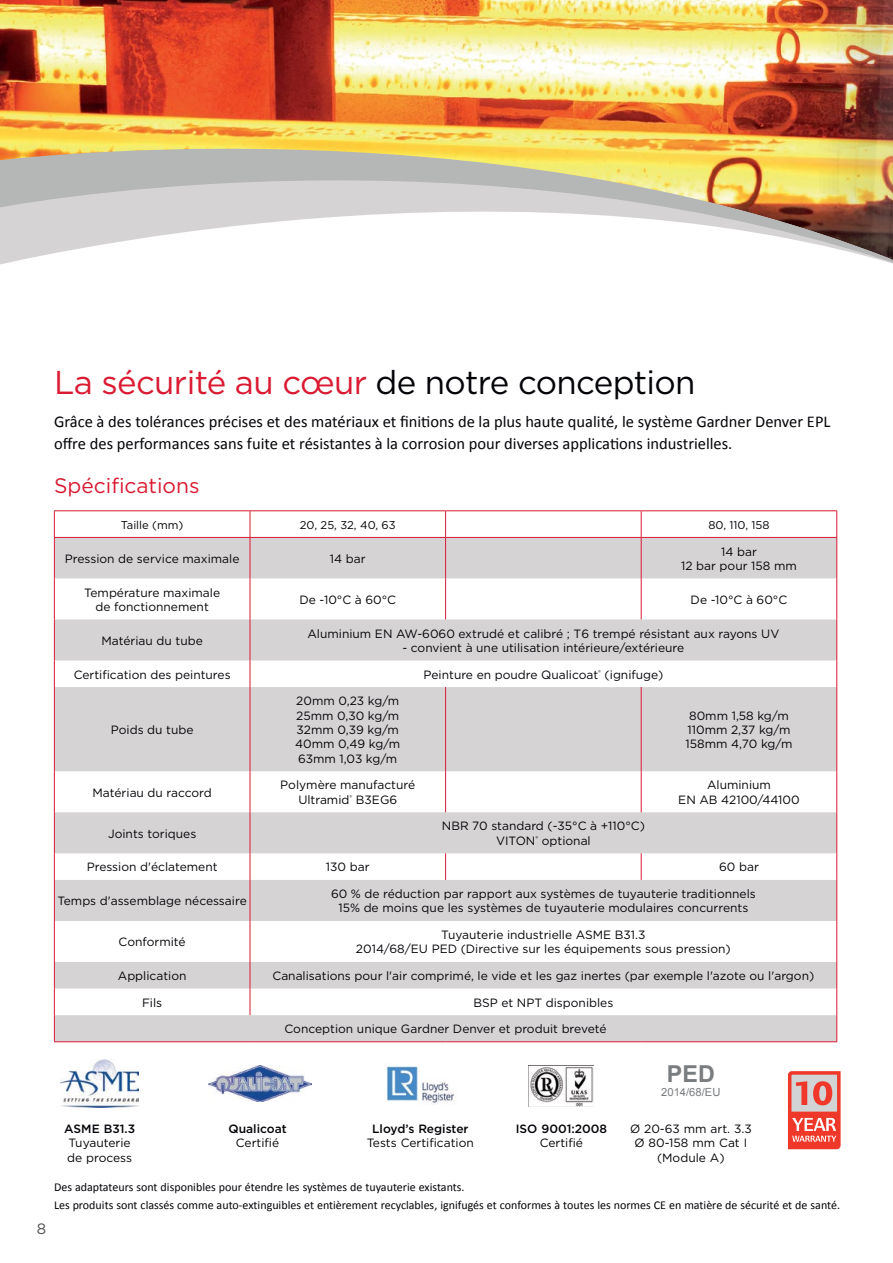
<style>
.page{position:relative;width:893px;height:1263px;background:#fff}
.page>*{position:absolute;margin:0;border:0;box-sizing:border-box;transform-origin:0 0}
.t1{font:33px "Gotham";letter-spacing:-.02em;color:#030408}
.t2{font:700 23.25px "Arial";color:#7a7d7f}
.t3{font:21px "Gotham";color:#da1a32}
.t4{font:16.5px/22.5px "Calibri";color:#030408}
.t5{font:15px "Gotham";color:#505154}
.t6{font:12px/14.4px "Gotham";color:#030408;text-align:center}
.t7{font:12px/18.6px "Calibri";color:#030408}
.t8{font:500 12px "Gotham";color:#030408}
.t9{font:11.25px "Gotham";color:#030408}
.t10{font:11.25px "Arial";color:#7a7d7f}
.s1{color:#da1a32}
</style>
<div class="page">
<img style="left:0;top:0;width:814px;height:97px">
<img style="left:814px;top:0;width:79px;height:97px">
<img style="left:0;top:97px;width:893px;height:168px">
<svg style="left:788px;top:1071px;width:53px;height:79px;background:#e77b72"></svg>
<svg style="left:55px;top:511px;width:781px;height:26px"></svg>
<svg style="left:55px;top:538px;width:781px;height:503px;fill:#d6d3d4"></svg>
<hr style="left:54px;top:510px;width:196px;height:1px;background:#da1a32">
<svg style="left:54px;top:511px;width:1px;height:26px"></svg>
<hr style="left:250px;top:510px;width:196px;height:1px;background:#da1a32">
<svg style="left:250px;top:511px;width:1px;height:26px"></svg>
<hr style="left:446px;top:510px;width:195px;height:1px;background:#da1a32">
<svg style="left:445px;top:511px;width:1px;height:26px"></svg>
<hr style="left:641px;top:510px;width:196px;height:1px;background:#da1a32">
<svg style="left:641px;top:511px;width:1px;height:26px"></svg>
<svg style="left:836px;top:511px;width:1px;height:26px"></svg>
<hr style="left:54px;top:537px;width:196px;height:1px;background:#da1a32">
<hr style="left:54px;top:538px;width:1px;height:40px;background:#da1a32">
<hr style="left:250px;top:537px;width:196px;height:1px;background:#da1a32">
<hr style="left:250px;top:538px;width:1px;height:40px;background:#da1a32">
<hr style="left:446px;top:537px;width:195px;height:1px;background:#da1a32">
<hr style="left:445px;top:538px;width:1px;height:40px;background:#da1a32">
<hr style="left:641px;top:537px;width:196px;height:1px;background:#da1a32">
<hr style="left:641px;top:538px;width:1px;height:40px;background:#da1a32">
<hr style="left:836px;top:538px;width:1px;height:40px;background:#da1a32">
<hr style="left:54px;top:578px;width:1px;height:41px;background:#da1a32">
<hr style="left:250px;top:578px;width:1px;height:41px;background:#da1a32">
<hr style="left:445px;top:578px;width:1px;height:41px;background:#da1a32">
<hr style="left:641px;top:578px;width:1px;height:41px;background:#da1a32">
<hr style="left:836px;top:578px;width:1px;height:41px;background:#da1a32">
<hr style="left:54px;top:619px;width:1px;height:41px;background:#da1a32">
<hr style="left:250px;top:619px;width:1px;height:41px;background:#da1a32">
<hr style="left:836px;top:619px;width:1px;height:41px;background:#da1a32">
<svg style="left:54px;top:660px;width:1px;height:27px"></svg>
<svg style="left:250px;top:660px;width:1px;height:27px"></svg>
<svg style="left:836px;top:660px;width:1px;height:27px"></svg>
<hr style="left:54px;top:687px;width:1px;height:84px;background:#da1a32">
<hr style="left:250px;top:687px;width:1px;height:84px;background:#da1a32">
<hr style="left:445px;top:687px;width:1px;height:84px;background:#da1a32">
<hr style="left:641px;top:687px;width:1px;height:84px;background:#da1a32">
<hr style="left:836px;top:687px;width:1px;height:84px;background:#da1a32">
<hr style="left:54px;top:771px;width:1px;height:41px;background:#da1a32">
<hr style="left:250px;top:771px;width:1px;height:41px;background:#da1a32">
<hr style="left:445px;top:771px;width:1px;height:41px;background:#da1a32">
<hr style="left:641px;top:771px;width:1px;height:41px;background:#da1a32">
<hr style="left:836px;top:771px;width:1px;height:41px;background:#da1a32">
<hr style="left:54px;top:812px;width:1px;height:41px;background:#da1a32">
<hr style="left:250px;top:812px;width:1px;height:41px;background:#da1a32">
<hr style="left:836px;top:812px;width:1px;height:41px;background:#da1a32">
<svg style="left:54px;top:853px;width:1px;height:27px"></svg>
<svg style="left:250px;top:853px;width:1px;height:27px"></svg>
<svg style="left:445px;top:853px;width:1px;height:27px"></svg>
<svg style="left:641px;top:853px;width:1px;height:27px"></svg>
<svg style="left:836px;top:853px;width:1px;height:27px"></svg>
<hr style="left:54px;top:880px;width:1px;height:41px;background:#da1a32">
<hr style="left:250px;top:880px;width:1px;height:41px;background:#da1a32">
<hr style="left:836px;top:880px;width:1px;height:41px;background:#da1a32">
<hr style="left:54px;top:921px;width:1px;height:41px;background:#da1a32">
<hr style="left:250px;top:921px;width:1px;height:41px;background:#da1a32">
<hr style="left:836px;top:921px;width:1px;height:41px;background:#da1a32">
<svg style="left:250px;top:962px;width:1px;height:53px"></svg>
<svg style="left:54px;top:962px;width:1px;height:79px"></svg>
<svg style="left:836px;top:962px;width:1px;height:79px"></svg>
<hr style="left:54px;top:1041px;width:196px;height:1px;background:#da1a32">
<hr style="left:250px;top:1041px;width:196px;height:1px;background:#da1a32">
<hr style="left:446px;top:1041px;width:195px;height:1px;background:#da1a32">
<hr style="left:641px;top:1041px;width:196px;height:1px;background:#da1a32">
<img style="left:61px;top:1060px;width:78px;height:47px">
<img style="left:209px;top:1065px;width:103px;height:37px">
<img style="left:386px;top:1066px;width:69px;height:38px">
<img style="left:529px;top:1065px;width:65px;height:41px">
<h1 class="t1" style="left:54px;top:361px;width:643px"><span class="s1">La sécurité au cœur</span> de notre conception</h1>
<h3 class="t4" style="left:54px;top:410px;width:778px">Grâce à des tolérances précises et des matériaux et finitions de la plus haute qualité, le système Gardner Denver EPL offre des performances sans fuite et résistantes à la corrosion pour diverses applications industrielles.</h3>
<h3 class="t3" style="left:54px;top:472px;width:147px">Spécifications</h3>
<p class="t9" style="left:121px;top:517px;width:64px">Taille (mm)</p>
<p class="t9" style="left:300px;top:517px;width:97px">20, 25, 32, 40, 63</p>
<p class="t9" style="left:708px;top:517px;width:63px">80, 110, 158</p>
<p class="t6" style="left:65px;top:551px;width:176px">Pression de service maximale</p>
<p class="t6" style="left:330px;top:551px;width:37px">14 bar</p>
<p class="t6" style="left:681px;top:544px;width:117px">14 bar<br>12 bar pour 158 mm</p>
<p class="t6" style="left:84px;top:585px;width:137px">Température maximale de fonctionnement</p>
<p class="t6" style="left:299px;top:592px;width:98px">De -10°C à 60°C</p>
<p class="t6" style="left:691px;top:592px;width:98px">De -10°C à 60°C</p>
<p class="t6" style="left:102px;top:633px;width:103px">Matériau du tube</p>
<p class="t6" style="left:307px;top:626px;width:473px">Aluminium EN AW-6060 extrudé et calibré ; T6 trempé résistant aux rayons UV</p>
<p class="t6" style="left:402px;top:640px;width:283px">- convient à une utilisation intérieure/extérieure</p>
<p class="t6" style="left:74px;top:667px;width:158px">Certification des peintures</p>
<p class="t6" style="left:424px;top:667px;width:241px">Peinture en poudre Qualicoat<sup>®</sup> (ignifuge)</p>
<p class="t6" style="left:111px;top:722px;width:84px">Poids du tube</p>
<p class="t6" style="left:295px;top:693px;width:107px;text-align:justify">20mm 0,23 kg/m 25mm 0,30 kg/m 32mm 0,39 kg/m 40mm 0,49 kg/m 63mm 1,03 kg/m</p>
<p class="t6" style="left:685px;top:708px;width:108px;text-align:left">80mm 1,58 kg/m<br>110mm 2,37 kg/m<br>158mm 4,70 kg/m</p>
<p class="t6" style="left:93px;top:785px;width:121px">Matériau du raccord</p>
<p class="t6" style="left:280px;top:778px;width:136px">Polymère manufacturé<br>Ultramid<sup>®</sup> B3EG6</p>
<p class="t6" style="left:678px;top:778px;width:123px">Aluminium<br>EN AB 42100/44100</p>
<p class="t6" style="left:108px;top:826px;width:90px">Joints toriques</p>
<p class="t6" style="left:442px;top:819px;width:205px">NBR 70 standard (-35°C à +110°C)<br>VITON<sup>®</sup> optional</p>
<p class="t6" style="left:87px;top:860px;width:132px">Pression d'éclatement</p>
<p class="t6" style="left:326px;top:860px;width:45px">130 bar</p>
<p class="t6" style="left:719px;top:860px;width:41px">60 bar</p>
<p class="t6" style="left:58px;top:893px;width:191px">Temps d'assemblage nécessaire</p>
<p class="t6" style="left:331px;top:886px;width:426px">60 % de réduction par rapport aux systèmes de tuyauterie traditionnels<br>15% de moins que les systèmes de tuyauterie modulaires concurrents</p>
<p class="t6" style="left:119px;top:934px;width:69px">Conformité</p>
<p class="t6" style="left:356px;top:927px;width:376px">Tuyauterie industrielle ASME B31.3<br>2014/68/EU PED (Directive sur les équipements sous pression)</p>
<p class="t6" style="left:118px;top:968px;width:70px">Application</p>
<p class="t6" style="left:272px;top:968px;width:543px">Canalisations pour l'air comprimé, le vide et les gaz inertes (par exemple l'azote ou l'argon)</p>
<p class="t6" style="left:142px;top:995px;width:22px">Fils</p>
<p class="t6" style="left:473px;top:995px;width:141px">BSP et NPT disponibles</p>
<p class="t6" style="left:285px;top:1021px;width:324px">Conception unique Gardner Denver et produit breveté</p>
<h2 class="t2" style="left:667px;top:1059px;width:49px">PED</h2>
<p class="t10" style="left:661px;top:1084px;width:61px">2014/68/EU</p>
<p class="t5" style="left:37px;top:1219px;width:11px">8</p>
<p class="t8" style="left:64px;top:1121px;width:72px">ASME B31.3</p>
<p class="t6" style="left:67px;top:1135px;width:66px;text-align:left">Tuyauterie de process</p>
<p class="t8" style="left:229px;top:1121px;width:60px">Qualicoat</p>
<p class="t6" style="left:236px;top:1135px;width:45px">Certifié</p>
<p class="t8" style="left:372px;top:1121px;width:98px">Lloyd’s Register</p>
<p class="t6" style="left:367px;top:1135px;width:109px">Tests Certification</p>
<p class="t8" style="left:516px;top:1121px;width:93px">ISO 9001:2008</p>
<p class="t6" style="left:540px;top:1135px;width:45px">Certifié</p>
<p class="t6" style="left:630px;top:1121px;width:123px">Ø 20-63 mm art. 3.3<br>Ø 80-158 mm Cat I (Module A)</p>
<p class="t7" style="left:54px;top:1177px;width:788px">Des adaptateurs sont disponibles pour étendre les systèmes de tuyauterie existants.<br>Les produits sont classés comme auto-extinguibles et entièrement recyclables, ignifugés et conformes à toutes les normes CE en matière de sécurité et de santé.</p>
</div>
